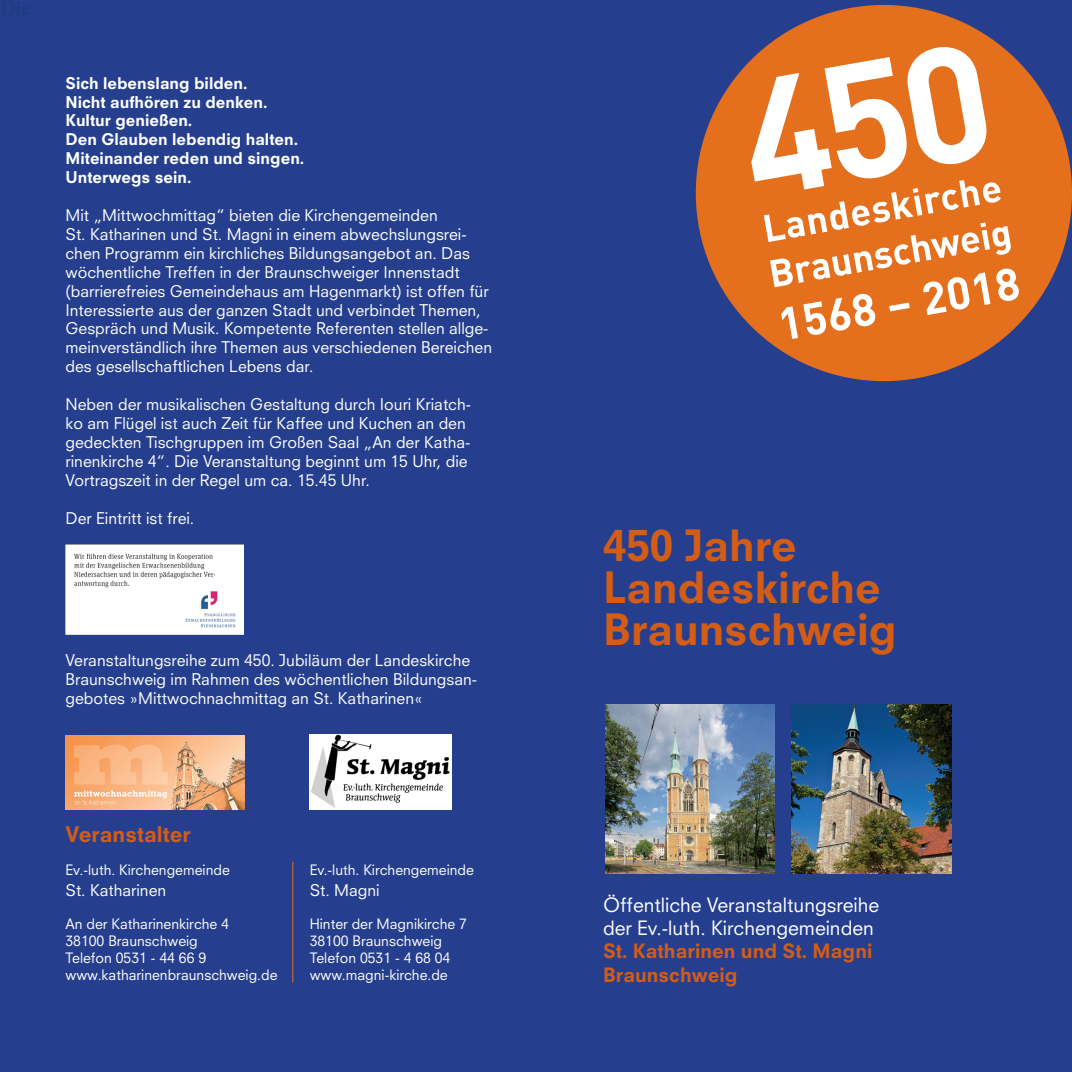
<style>
.page{position:relative;width:1072px;height:1072px;background:#fff}
.page>*{position:absolute;margin:0;border:0;box-sizing:border-box;transform-origin:0 0}
.t1{font:800 42px/42px "Neuzeit S";color:#d35d17}
.t2{font:800 21px "Neuzeit S";color:#d35d17}
.t3{font:19.25px/23.1px "Neuzeit S";color:#fff}
.t4{font:800 19.25px/23.1px "Neuzeit S";color:#d35d17}
.t5{font:15.75px/18.9px "Neuzeit S";color:#fff}
.t6{font:800 15.75px/18.9px "Neuzeit S";color:#fff}
.t7{font:14px/16.8px "Neuzeit S";color:#fff}
</style>
<div class="page">
<div style="left:0;top:0;width:1071px;height:1071px;background:#253f8e"></div>
<div style="left:695px;top:5px;width:376px;height:376px;background:#e4701e;border-radius:50%"></div>
<svg style="left:751px;top:44px;width:268px;height:295px"></svg>
<img style="left:605px;top:704px;width:169px;height:169px">
<img style="left:65px;top:735px;width:180px;height:75px">
<img style="left:65px;top:545px;width:178px;height:89px">
<hr style="left:292px;top:861px;width:1px;height:121px;background:#e4701e">
<img style="left:791px;top:704px;width:160px;height:169px">
<img style="left:309px;top:734px;width:142px;height:76px">
<p class="t6" style="left:65px;top:73px;width:240px">Sich lebenslang bilden.<br>Nicht aufhören zu denken.<br>Kultur genießen.<br>Den Glauben lebendig halten.<br>Miteinander reden und singen.<br>Unterwegs sein.</p>
<p class="t5" style="left:65px;top:206px;width:428px">Mit „Mittwochmittag“ bieten die Kirchengemeinden<br>St. Katharinen und St. Magni in einem abwechslungsrei&shy;chen Programm ein kirchliches Bildungsangebot an. Das wöchentliche Treffen in der Braunschweiger Innenstadt (barrierefreies Gemeindehaus am Hagenmarkt) ist offen für Interessierte aus der ganzen Stadt und verbindet Themen, Gespräch und Musik. Kompetente Referenten stellen allge&shy;meinverständlich ihre Themen aus verschiedenen Bereichen des gesellschaftlichen Lebens dar.</p>
<p class="t5" style="left:65px;top:395px;width:407px">Neben der musikalischen Gestaltung durch Iouri Kriatch&shy;ko am Flügel ist auch Zeit für Kaffee und Kuchen an den gedeckten Tischgruppen im Großen Saal „An der Katha&shy;rinenkirche 4“. Die Veranstaltung beginnt um 15 Uhr, die Vortragszeit in der Regel um ca. 15.45 Uhr.</p>
<p class="t5" style="left:65px;top:508px;width:130px">Der Eintritt ist frei.</p>
<p class="t5" style="left:65px;top:650px;width:413px">Veranstaltungsreihe zum 450. Jubiläum der Landeskirche<br>Braunschweig im Rahmen des wöchentlichen Bildungsan&shy;gebotes »Mittwochnachmittag an St. Katharinen«</p>
<h2 class="t2" style="left:65px;top:821px;width:127px">Veranstalter</h2>
<p class="t7" style="left:65px;top:861px;width:166px">Ev.-luth. Kirchengemeinde</p>
<p class="t5" style="left:65px;top:880px;width:102px">St. Katharinen</p>
<p class="t7" style="left:65px;top:915px;width:213px">An der Katharinenkirche 4<br>38100 Braunschweig<br>Telefon 0531 - 44 66 9 www.katharinenbraunschweig.de</p>
<p class="t7" style="left:310px;top:861px;width:166px">Ev.-luth. Kirchengemeinde</p>
<p class="t5" style="left:310px;top:880px;width:72px">St. Magni</p>
<p class="t7" style="left:310px;top:915px;width:159px">Hinter der Magnikirche 7<br>38100 Braunschweig<br>Telefon 0531 - 4 68 04 www.magni-kirche.de</p>
<h1 class="t1" style="left:603px;top:524px;width:295px">450 Jahre<br>Landeskirche<br>Braunschweig</h1>
<p class="t3" style="left:603px;top:893px;width:278px">Öffentliche Veranstaltungsreihe der Ev.-luth. Kirchengemeinden</p>
<p class="t4" style="left:603px;top:939px;width:271px">St. Katharinen und St. Magni<br>Braunschweig</p>
</div>
